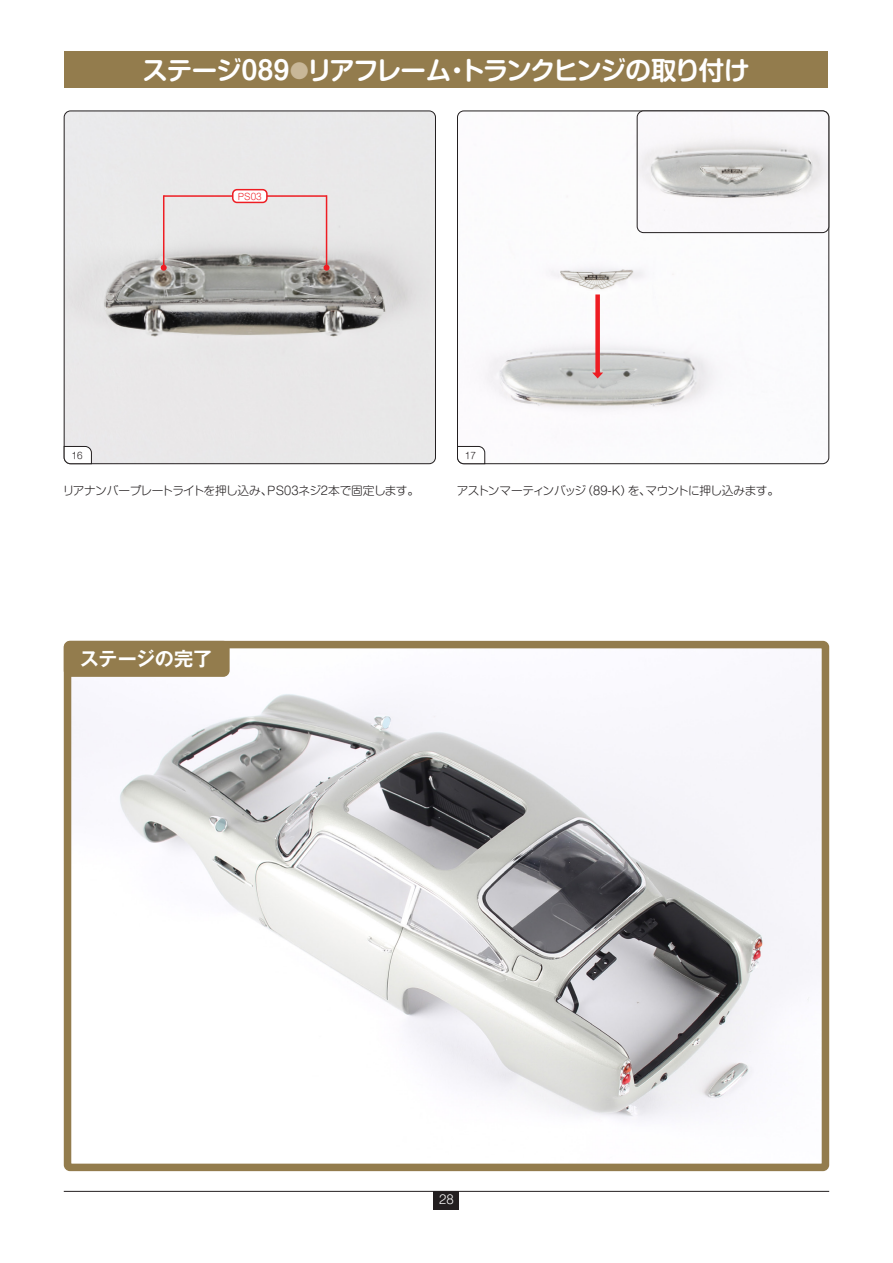
<style>
.page{position:relative;width:893px;height:1263px;background:#fff}
.page>*{position:absolute;margin:0;border:0;box-sizing:border-box;transform-origin:0 0}
.t1{font:700 25.5px "Shin M Go Pr 6 N De";letter-spacing:-.05em;color:#fff}
.t2{font:700 19.2px "Gothic MB101 Pr 6 De";letter-spacing:-.005em;color:#fff}
.t3{font:300 12px "Shin M Go Pro";color:#fff}
.Body_Copy{font:300 11.7px "Shin M Go Pr 6";letter-spacing:-.045em;color:#231f20}
.t4{font:300 9px "Shin M Go Pro";color:#231f20}
.t5{font:300 9px "Shin M Go Pro";color:#ee1d23}
.s1{font-size:19.2px;color:#c8b798}
</style>
<div class="page">
<hr style="left:64px;top:1191px;width:765px;height:1px;background:#231f20">
<div style="left:434px;top:1191px;width:25px;height:18px;background:#231f20"></div>
<div style="left:65px;top:51px;width:763px;height:37px;background:#937c4d"></div>
<img style="left:64px;top:111px;width:371px;height:353px">
<div style="left:64px;top:111px;width:372px;height:353px;border:1px solid #231f20;border-radius:6px"></div>
<img style="left:457px;top:111px;width:372px;height:353px">
<svg style="left:63px;top:446px;width:29px;height:18px"></svg>
<svg style="left:457px;top:446px;width:28px;height:18px"></svg>
<img style="left:73px;top:694px;width:747px;height:426px">
<div style="left:64px;top:641px;width:765px;height:530px;border:8px solid #937c4d;border-radius:3px"></div>
<hr style="left:163px;top:195px;width:1px;height:73px;background:#ee1d23">
<svg style="left:161px;top:265px;width:6px;height:6px"></svg>
<hr style="left:326px;top:195px;width:1px;height:73px;background:#ee1d23">
<svg style="left:324px;top:265px;width:6px;height:6px"></svg>
<hr style="left:164px;top:195px;width:163px;height:2px;background:#ee1d23">
<div style="left:233px;top:190px;width:34px;height:12px;background:#fff;border-radius:4px"></div>
<div style="left:232px;top:189px;width:36px;height:14px;border:2px solid #ee1d23;border-radius:4px"></div>
<div style="left:595px;top:294px;width:5px;height:79px;background:#ee1d23"></div>
<svg style="left:592px;top:372px;width:11px;height:6px"></svg>
<img style="left:637px;top:111px;width:192px;height:122px">
<div style="left:637px;top:111px;width:192px;height:122px;border:1px solid #231f20;border-radius:6px"></div>
<div style="left:64px;top:641px;width:166px;height:36px;background:#937c4d;border-radius:6px"></div>
<p class="t1" style="left:142px;top:49px;width:609px">ステージ089<span class="s1">●</span>リアフレーム・トランクヒンジの取り付け</p>
<p class="t5" style="left:238px;top:189px;width:25px">PS03</p>
<p class="t4" style="left:72px;top:448px;width:12px">16</p>
<p class="t4" style="left:465px;top:448px;width:12px">17</p>
<p class="Body_Copy" style="left:63px;top:481px;width:358px">リアナンバープレートライトを押し込み、PS03ネジ2本で固定します。</p>
<p class="Body_Copy" style="left:457px;top:481px;width:324px">アストンマーティンバッジ（89-K）を、マウントに押し込みます。</p>
<p class="t2" style="left:80px;top:643px;width:134px">ステージの完了</p>
<p class="t3" style="left:439px;top:1189px;width:16px">28</p>
</div>
